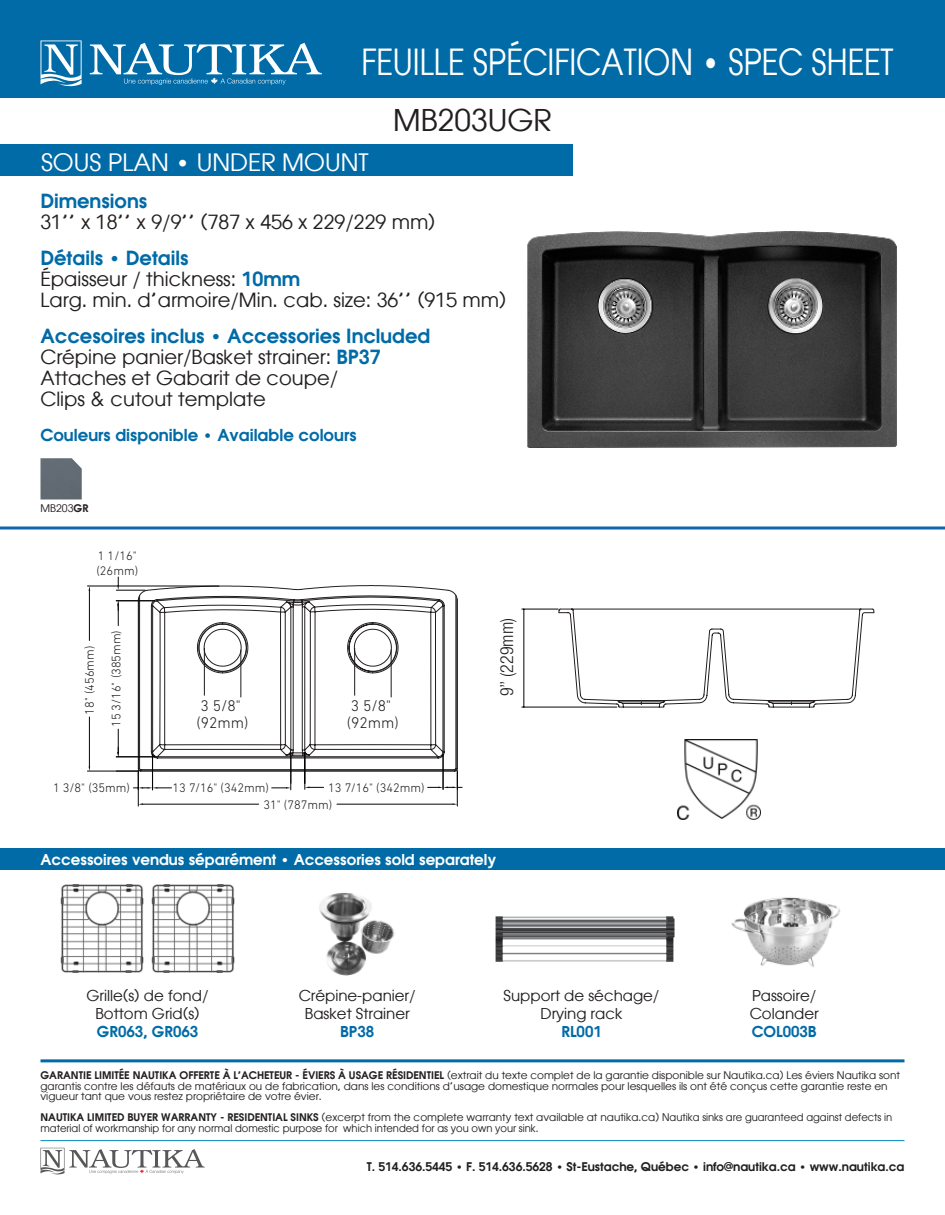
<style>
.page{position:relative;width:945px;height:1215px;background:#fff}
.page>*{position:absolute;margin:0;border:0;box-sizing:border-box;transform-origin:0 0}
.t1{font:36px "Atlanta";color:#fff;scale:.85 1}
.t2{font:30px "Atlanta";color:#231f20}
.t3{font:24px "Atlanta";color:#fff}
.t4{font:19.5px/21px "Atlanta";color:#231f20}
.t5{font:600 19.5px "Atlanta";color:#006ba7}
.t6{font:300 condensed 18px "Helvetica Neue";color:#231f20}
.t7{font:600 16.5px "Atlanta";color:#006ba7}
.t8{font:300 15.75px/17.1px "DIN Next LT Pro";color:#191a19}
.t9{font:15px/18px "Atlanta";color:#231f20;text-align:center}
.t10{font:600 15px "Atlanta";color:#fff}
.t11{font:600 15px "Atlanta";color:#006ba7}
.t12{font:300 13.05px "DIN Next LT Pro";color:#231f20}
.t13{font:300 12.6px/26.5px "DIN Next LT Pro";color:#191a19;text-align:center}
.t14{font:600 12px "Atlanta";color:#231f20}
.t15{font:10.5px/10.5px "Atlanta";color:#231f20}
.s1{font-weight:600;color:#006ba7}
.s2{font-weight:600}
</style>
<div class="page">
<div style="left:0;top:848px;width:945px;height:22px;background:#006ba7"></div>
<div style="left:0;top:145px;width:573px;height:31px;background:#006ba7"></div>
<div style="left:0;top:0;width:945px;height:97px;background:#006ba7"></div>
<svg style="left:90px;top:43px;width:232px;height:42px"></svg>
<svg style="left:40px;top:41px;width:42px;height:45px"></svg>
<img style="left:527px;top:231px;width:370px;height:217px">
<img style="left:319px;top:892px;width:76px;height:84px">
<img style="left:731px;top:897px;width:110px;height:70px">
<hr style="left:40px;top:1059px;width:864px;height:3px;background:#006ba7">
<hr style="left:40px;top:1140px;width:864px;height:1px;background:#0086b9">
<svg style="left:40px;top:1148px;width:165px;height:26px"></svg>
<img style="left:61px;top:885px;width:82px;height:88px">
<svg style="left:0;top:526px;width:945px;height:4px"></svg>
<img style="left:40px;top:458px;width:42px;height:42px">
<img style="left:152px;top:885px;width:82px;height:88px">
<svg style="left:137px;top:674px;width:321px;height:98px"></svg>
<hr style="left:143px;top:804px;width:116px;height:1px;background:#040503">
<hr style="left:337px;top:804px;width:115px;height:1px;background:#040503">
<hr style="left:138px;top:771px;width:1px;height:35px;background:#040503">
<hr style="left:457px;top:771px;width:1px;height:35px;background:#040503">
<hr style="left:89px;top:717px;width:1px;height:49px;background:#040503">
<hr style="left:89px;top:591px;width:1px;height:49px;background:#040503">
<hr style="left:87px;top:771px;width:52px;height:1px;background:#040503">
<hr style="left:87px;top:586px;width:132px;height:1px;background:#040503">
<hr style="left:116px;top:757px;width:39px;height:1px;background:#040503">
<svg style="left:117px;top:729px;width:2px;height:28px"></svg>
<hr style="left:291px;top:752px;width:1px;height:38px;background:#040503">
<svg style="left:272px;top:787px;width:19px;height:2px"></svg>
<hr style="left:305px;top:752px;width:1px;height:37px;background:#040503">
<svg style="left:305px;top:787px;width:19px;height:1px"></svg>
<hr style="left:443px;top:754px;width:1px;height:35px;background:#040503">
<svg style="left:428px;top:768px;width:34px;height:21px"></svg>
<hr style="left:152px;top:754px;width:1px;height:36px;background:#040503">
<svg style="left:116px;top:768px;width:56px;height:22px"></svg>
<svg style="left:116px;top:577px;width:342px;height:97px"></svg>
<hr style="left:204px;top:648px;width:1px;height:47px;background:#191a19">
<hr style="left:241px;top:650px;width:1px;height:47px;background:#191a19">
<hr style="left:354px;top:648px;width:1px;height:47px;background:#191a19">
<hr style="left:391px;top:650px;width:1px;height:47px;background:#191a19">
<hr style="left:522px;top:609px;width:36px;height:1px;background:#040503">
<hr style="left:522px;top:707px;width:95px;height:1px;background:#040503">
<hr style="left:524px;top:609px;width:1px;height:98px;background:#040503">
<svg style="left:558px;top:608px;width:317px;height:100px"></svg>
<img style="left:495px;top:916px;width:180px;height:46px">
<img style="left:678px;top:739px;width:82px;height:80px">
<h1 class="t1" style="left:362px;top:36px;width:627px">FEUILLE SPÉCIFICATION • SPEC SHEET</h1>
<h2 class="t2" style="left:393px;top:98px;width:160px">MB203UGR</h2>
<h3 class="t3" style="left:41px;top:145px;width:329px">SOUS PLAN • UNDER MOUNT</h3>
<h3 class="t5" style="left:40px;top:187px;width:108px">Dimensions</h3>
<h3 class="t4" style="left:40px;top:211px;width:396px">31’’ x 18’’ x 9/9’’ (787 x 456 x 229/229 mm)</h3>
<h3 class="t4" style="left:40px;top:247px;width:467px"><span class="s1">Détails • Details<br></span>Épaisseur / thickness: <span class="s1">10mm<br></span>Larg. min. d’armoire/Min. cab. size: 36’’ (915 mm)</h3>
<h3 class="t4" style="left:40px;top:325px;width:391px"><span class="s1">Accesoires inclus • Accessories Included </span>Crépine panier/Basket strainer: <span class="s1">BP37<br></span>Attaches et Gabarit de coupe/<br>Clips &amp; cutout template</h3>
<h3 class="t7" style="left:40px;top:424px;width:318px">Couleurs disponible • Available colours</h3>
<p class="t15" style="left:40px;top:503px;width:50px">MB203<span class="s2">GR</span></p>
<p class="t13" style="left:96px;top:548px;width:43px;line-height:15.1px;text-align:left">1 1/16" (26mm)</p>
<p class="t13" style="left:76px;top:727px;width:99px;rotate:-90deg">18" (456mm)<br>15 3/16" (385mm)</p>
<p class="t13" style="left:53px;top:774px;width:79px">1 3/8" (35mm)</p>
<h3 class="t8" style="left:197px;top:697px;width:54px">3 5/8" (92mm)</h3>
<h3 class="t8" style="left:347px;top:697px;width:54px">3 5/8" (92mm)</h3>
<p class="t13" style="left:173px;top:774px;width:98px">13 7/16" (342mm)</p>
<p class="t13" style="left:328px;top:774px;width:98px">13 7/16" (342mm)</p>
<p class="t13" style="left:263px;top:792px;width:70px">31" (787mm)</p>
<p class="t12" style="left:497px;top:702px;width:92px;rotate:-90deg">9 9⁄16" (243mm)</p>
<h3 class="t6" style="left:496px;top:696px;width:80px;rotate:-90deg">9’’ (229mm)</h3>
<h3 class="t10" style="left:40px;top:849px;width:457px">Accessoires vendus séparément • Accessories sold separately</h3>
<h3 class="t9" style="left:87px;top:986px;width:124px">Grille(s) de fond/<br>Bottom Grid(s)</h3>
<h3 class="t11" style="left:97px;top:1021px;width:103px">GR063, GR063</h3>
<h3 class="t9" style="left:299px;top:986px;width:119px">Crépine-panier/<br>Basket Strainer</h3>
<h3 class="t11" style="left:340px;top:1021px;width:35px">BP38</h3>
<h3 class="t9" style="left:504px;top:986px;width:157px">Support de séchage/<br>Drying rack</h3>
<h3 class="t11" style="left:561px;top:1021px;width:42px">RL001</h3>
<h3 class="t9" style="left:750px;top:986px;width:70px;text-align:left">Passoire/<br>Colander</h3>
<h3 class="t11" style="left:752px;top:1021px;width:66px">COL003B</h3>
<p class="t15" style="left:40px;top:1070px;width:861px"><span class="s2">GARANTIE LIMITÉE NAUTIKA OFFERTE À L’ACHETEUR - ÉVIERS À USAGE RÉSIDENTIEL</span> (extrait du texte complet de la garantie disponible sur Nautika.ca) Les éviers Nautika sont garantis contre les défauts de matériaux ou de fabrication, dans les conditions d’usage domestique normales pour lesquelles ils ont été conçus cette garantie reste en vigueur tant que vous restez propriétaire de votre évier.</p>
<p class="t15" style="left:40px;top:1112px;width:853px"><span class="s2">NAUTIKA LIMITED BUYER WARRANTY - RESIDENTIAL SINKS</span> (excerpt from the complete warranty text available at nautika.ca) Nautika sinks are guaranteed against defects in material of workmanship for any normal domestic purpose for which intended for as you own your sink.</p>
<p class="t14" style="left:367px;top:1159px;width:539px">T. 514.636.5445 • F. 514.636.5628 • St-Eustache, Québec • info@nautika.ca • www.nautika.ca</p>
</div>
